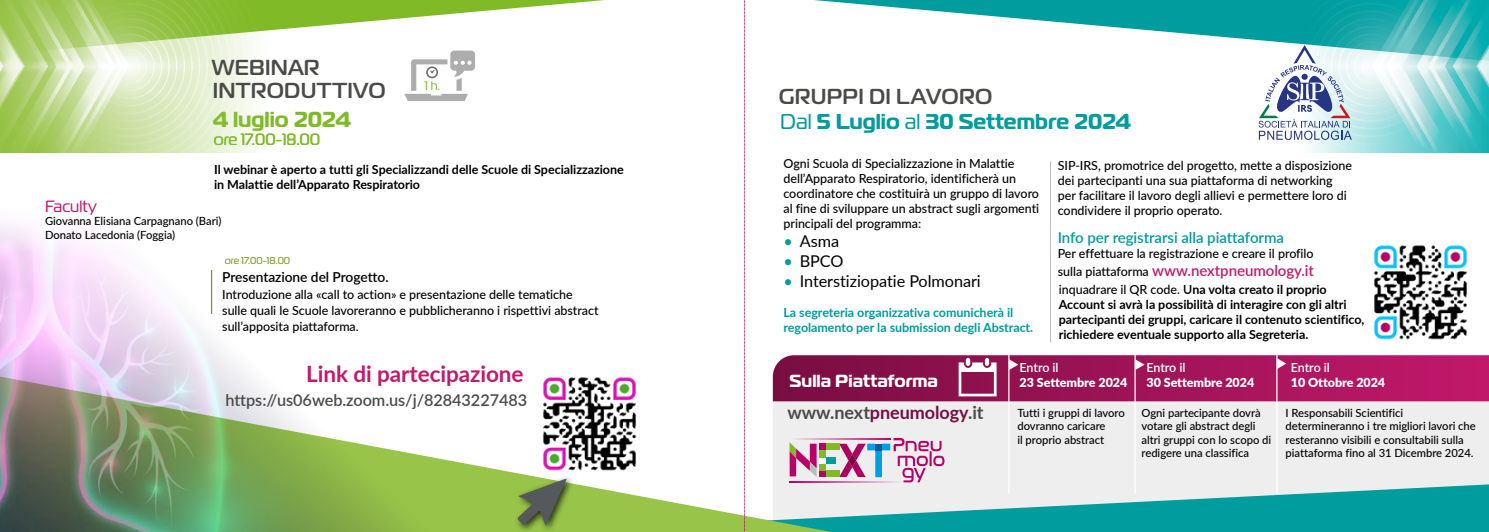
<style>
.page{position:relative;width:1489px;height:532px;background:#fff}
.page>*{position:absolute;margin:0;border:0;box-sizing:border-box;transform-origin:0 0}
.t1{font:700 22.5px "Lato";letter-spacing:-.005em;color:#c2196b}
.t2{font:500 21.62px "Magistral";letter-spacing:.01em;color:#4a4a49}
.t3{font:700 21.62px "Magistral";color:#80ba27}
.t4{font:700 21.5px "Magistral";color:#009c9e}
.t5{font:700 18px "Lato";letter-spacing:-.005em;color:#4a4a49}
.t6{font:700 17.5px "Magistral";color:#fff}
.t7{font:600 16.25px "Lato";letter-spacing:-.005em;color:#4a4a49}
.t8{font:16.25px "Lato";letter-spacing:-.005em;color:#000}
.t9{font:16.25px "Magistral";color:#80ba27}
.t10{font:16.25px "Magistral";color:#c2196b}
.t11{font:600 15px "Lato";letter-spacing:-.005em;color:#c2196b}
.t12{font:600 15px "Lato";letter-spacing:-.005em;color:#009c9e}
.t13{font:600 13.75px "Lato";letter-spacing:-.005em;color:#000}
.t14{font:500 12.5px/15px "Lato";letter-spacing:-.005em;color:#000}
.t15{font:700 12.5px/15px "Lato";letter-spacing:-.005em;color:#000}
.t16{font:700 12.5px/15px "Lato";letter-spacing:-.005em;color:#009c9e}
.t17{font:900 12.5px "Lato";letter-spacing:-.005em;color:#fff}
.t18{font:600 12.5px "Lato";letter-spacing:-.01em;color:#fff}
.t19{font:12.5px "Magistral";color:#80ba27}
.t20{font:500 11.25px/13.5px "Lato";letter-spacing:-.005em;color:#000}
.t21{font:10px "Magistral";color:#779726}
.s1{font-weight:400}
.s2{color:#009c9e}
.s3{font-weight:500;font-size:12.5px;color:#000}
.s4{font-weight:500}
.s5{font-weight:600}
.s6{color:#790d40}
</style>
<div class="page">
<svg style="left:814px;top:0;width:447px;height:41px"></svg>
<img style="left:1261px;top:0;width:227px;height:152px">
<div style="left:926px;top:401px;width:562px;height:83px;background:#efeeee"></div>
<svg style="left:776px;top:355px;width:712px;height:46px;background:#a5175c"></svg>
<svg style="left:312px;top:0;width:292px;height:27px"></svg>
<svg style="left:926px;top:484px;width:562px;height:47px;background:#49b5b6"></svg>
<svg style="left:448px;top:365px;width:478px;height:166px"></svg>
<img style="left:537px;top:371px;width:104px;height:104px">
<div style="left:514px;top:474px;width:61px;height:57px;background:#000;opacity:.75"></div>
<svg style="left:517px;top:478px;width:49px;height:47px;background:#6f854d"></svg>
<svg style="left:404px;top:50px;width:71px;height:51px"></svg>
<svg style="left:1258px;top:45px;width:93px;height:95px"></svg>
<hr style="left:789px;top:438px;width:102px;height:1px;background:#b90066">
<hr style="left:789px;top:481px;width:113px;height:1px;background:#b90066">
<svg style="left:839px;top:438px;width:105px;height:44px;background:#cfacc9"></svg>
<div style="left:875px;top:443px;width:6px;height:7px;background:#0b589b"></div>
<div style="left:825px;top:457px;width:10px;height:6px;background:#009c9e"></div>
<div style="left:825px;top:470px;width:14px;height:7px;background:#80ba27"></div>
<div style="left:825px;top:443px;width:14px;height:7px;background:#80ba27"></div>
<svg style="left:789px;top:442px;width:36px;height:35px"></svg>
<hr style="left:1050px;top:161px;width:1px;height:181px;background:#bbb">
<svg style="left:958px;top:358px;width:38px;height:38px"></svg>
<img style="left:1374px;top:245px;width:93px;height:95px">
<hr style="left:1008px;top:355px;width:1px;height:139px;background:#fff">
<svg style="left:1008px;top:359px;width:10px;height:11px"></svg>
<hr style="left:1134px;top:355px;width:1px;height:139px;background:#fff">
<svg style="left:1135px;top:359px;width:9px;height:11px"></svg>
<hr style="left:1276px;top:354px;width:1px;height:139px;background:#fff">
<svg style="left:1276px;top:358px;width:10px;height:11px"></svg>
<svg style="left:744px;top:0;width:1px;height:532px"></svg>
<img style="left:0;top:0;width:312px;height:152px">
<img style="left:0;top:223px;width:448px;height:308px">
<hr style="left:211px;top:270px;width:1px;height:44px;background:#779726">
<h2 class="t2" style="left:212px;top:54px;width:109px">WEBINAR</h2>
<h2 class="t2" style="left:213px;top:77px;width:174px">INTRODUTTIVO</h2>
<p class="t19" style="left:425px;top:78px;width:17px">1 h.</p>
<h2 class="t2" style="left:778px;top:83px;width:215px">GRUPPI DI LAVORO</h2>
<h2 class="t3" style="left:213px;top:105px;width:139px">4 luglio 2024</h2>
<h3 class="t4" style="left:780px;top:107px;width:352px"><span class="s1">Dal</span> 5 Luglio <span class="s1">al</span> 30 Settembre 2024</h3>
<h3 class="t9" style="left:286px;top:129px;width:11px">9</h3>
<p class="t15" style="left:214px;top:161px;width:411px">Il webinar è aperto a tutti gli Specializzandi delle Scuole di Specializzazione in Malattie dell’Apparato Respiratorio</p>
<h3 class="t9" style="left:214px;top:129px;width:108px">ore 17.00-18.00</h3>
<p class="t14" style="left:783px;top:155px;width:257px">Ogni Scuola di Specializzazione in Malattie dell’Apparato Respiratorio, identificherà un coordinatore che costituirà un gruppo di lavoro al fine di sviluppare un abstract sugli argomenti principali del programma:</p>
<h3 class="t8" style="left:783px;top:230px;width:57px"><span class="s2">•</span> Asma</h3>
<h3 class="t8" style="left:783px;top:249px;width:61px"><span class="s2">•</span> BPCO</h3>
<h3 class="t8" style="left:783px;top:269px;width:199px"><span class="s2">•</span> Interstiziopatie Polmonari</h3>
<p class="t16" style="left:783px;top:304px;width:251px">La segreteria organizzativa comunicherà il regolamento per la submission degli Abstract.</p>
<p class="t14" style="left:1057px;top:157px;width:296px">SIP-IRS, promotrice del progetto, mette a disposizione dei partecipanti una sua piattaforma di networking per facilitare il lavoro degli allievi e permettere loro di condividere il proprio operato.</p>
<p class="t12" style="left:1057px;top:226px;width:228px">Info per registrarsi alla piattaforma</p>
<p class="t14" style="left:1057px;top:245px;width:257px">Per effettuare la registrazione e creare il profilo</p>
<p class="t11" style="left:1057px;top:259px;width:258px"><span class="s3">sulla piattaforma</span> www.nextpneumology.it</p>
<p class="t15" style="left:1058px;top:282px;width:307px"><span class="s4">inquadrare il QR code.</span> <span class="s5">U</span>na volta creato il proprio Account si avrà la possibilità di interagire con gli altri partecipanti dei gruppi, caricare il contenuto scientifico, richiedere eventuale supporto alla Segreteria.</p>
<h3 class="t10" style="left:45px;top:196px;width:53px">Faculty</h3>
<p class="t20" style="left:45px;top:214px;width:178px">Giovanna Elisiana Carpagnano (Bari)<br>Donato Lacedonia (Foggia)</p>
<p class="t21" style="left:225px;top:254px;width:67px">ore 17.00-18.00</p>
<p class="t13" style="left:222px;top:267px;width:168px">Presentazione del Progetto.</p>
<p class="t14" style="left:222px;top:285px;width:378px;line-height:16.2px">Introduzione alla «call to action» e presentazione delle tematiche sulle quali le Scuole lavoreranno e pubblicheranno i rispettivi abstract sull’apposita piattaforma.</p>
<h1 class="t1" style="left:306px;top:357px;width:219px">Link di partecipazione</h1>
<h3 class="t7" style="left:225px;top:388px;width:303px">https://us06web.zoom.us/j/82843227483</h3>
<h3 class="t6" style="left:789px;top:369px;width:150px">Sulla Piattaforma</h3>
<h3 class="t5" style="left:787px;top:399px;width:198px">www.next<span class="s6">pneumology</span>.it</h3>
<p class="t18" style="left:1019px;top:358px;width:41px">Entro il</p>
<p class="t17" style="left:1019px;top:373px;width:109px">23 Settembre 2024</p>
<p class="t18" style="left:1146px;top:358px;width:41px">Entro il</p>
<p class="t17" style="left:1146px;top:373px;width:109px">30 Settembre 2024</p>
<p class="t18" style="left:1290px;top:358px;width:41px">Entro il</p>
<p class="t17" style="left:1290px;top:373px;width:96px">10 Ottobre 2024</p>
<p class="t20" style="left:1017px;top:405px;width:109px">Tutti i gruppi di lavoro dovranno caricare<br>il proprio abstract</p>
<p class="t20" style="left:1285px;top:405px;width:192px">I Responsabili Scientifici determineranno i tre migliori lavori che resteranno visibili e consultabili sulla piattaforma fino al 31 Dicembre 2024.</p>
<p class="t20" style="left:1141px;top:405px;width:131px">Ogni partecipante dovrà votare gli abstract degli altri gruppi con lo scopo di redigere una classifica</p>
</div>
